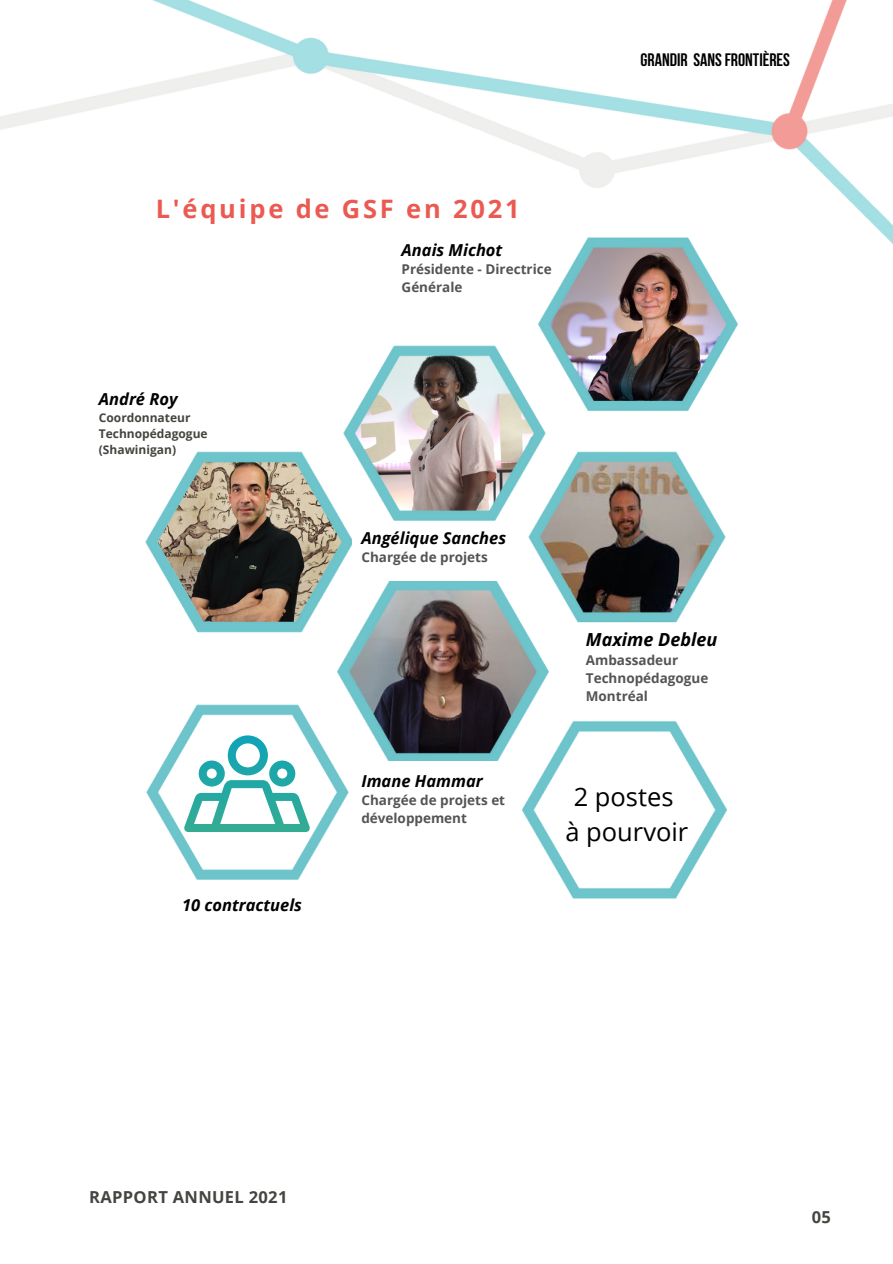
<style>
.page{position:relative;width:893px;height:1264px;background:#fff}
.page>*{position:absolute;margin:0;border:0;box-sizing:border-box;transform-origin:0 0}
.t1{font:700 25.5px "Open Sans";letter-spacing:.11em;color:#eb5a52}
.t2{font:25.5px/34.8px "Open Sans";color:#000;text-align:center}
.t3{font:700 18px "Bebas Neue";color:#000}
.t4{font:italic 700 18px "Open Sans";color:#000}
.t5{font:italic 700 16.5px "Open Sans";color:#000}
.t6{font:700 16.5px "Open Sans";letter-spacing:.02em;color:#444440}
.t7{font:700 13.5px/18px "Open Sans";color:#545454}
.t8{font:700 12px/16px "Open Sans";color:#444440}
</style>
<div class="page">
<img style="left:343px;top:345px;width:191px;height:176px">
<img style="left:496px;top:418px;width:230px;height:205px">
<img style="left:338px;top:581px;width:215px;height:179px">
<img style="left:534px;top:250px;width:204px;height:177px">
<img style="left:0;top:0;width:892px;height:250px">
<img style="left:145px;top:442px;width:206px;height:193px">
<img style="left:146px;top:670px;width:236px;height:210px">
<svg style="left:184px;top:735px;width:126px;height:97px"></svg>
<img style="left:504px;top:686px;width:223px;height:213px">
<h2 class="t3" style="left:640px;top:52px;width:151px">GRANDIR SANS FRONTIÈRES</h2>
<h1 class="t1" style="left:156px;top:191px;width:365px">L'équipe de GSF en 2021</h1>
<p class="t5" style="left:401px;top:238px;width:102px">Anais Michot</p>
<p class="t7" style="left:401px;top:260px;width:152px">Présidente - Directrice<br>Générale</p>
<p class="t5" style="left:99px;top:388px;width:80px">André Roy</p>
<p class="t8" style="left:99px;top:410px;width:110px">Coordonnateur<br>Technopédagogue (Shawinigan)</p>
<p class="t5" style="left:361px;top:526px;width:146px">Angélique Sanches</p>
<p class="t7" style="left:361px;top:548px;width:128px">Chargée de projets</p>
<p class="t5" style="left:182px;top:892px;width:121px">10 contractuels</p>
<p class="t5" style="left:361px;top:769px;width:123px">Imane Hammar</p>
<p class="t7" style="left:361px;top:790px;width:145px">Chargée de projets et développement</p>
<h2 class="t4" style="left:586px;top:626px;width:133px">Maxime Debleu</h2>
<p class="t7" style="left:586px;top:650px;width:124px">Ambassadeur<br>Technopédagogue<br>Montréal</p>
<h1 class="t2" style="left:565px;top:778px;width:124px">2 postes<br>à pourvoir</h1>
<p class="t6" style="left:89px;top:1185px;width:200px">RAPPORT ANNUEL 2021</p>
<p class="t6" style="left:811px;top:1204px;width:21px">05</p>
</div>
